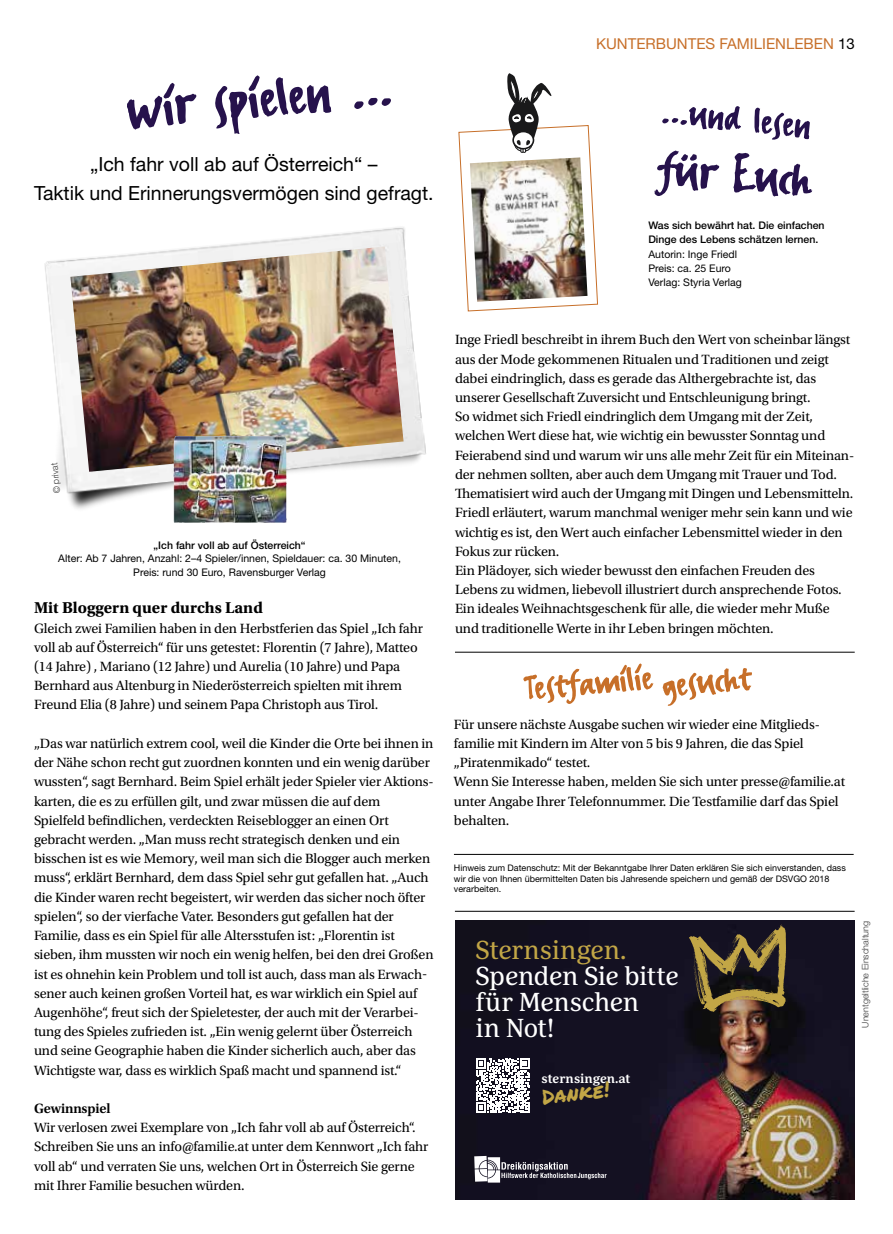
<style>
.page{position:relative;width:893px;height:1234px;background:#fff}
.page>*{position:absolute;margin:0;border:0;box-sizing:border-box;transform-origin:0 0}
.t1{font:25.95px/26px "Marselis Serif OT";letter-spacing:-.015em;color:#fff}
.t2{font:25.95px "Marselis Serif OT";letter-spacing:-.01em;color:#c2a646}
.t3{font:21px "Permanent Marker";color:#c2a646}
.t4{font:19.5px/28.5px "Helvetica Neue LT Std";color:#000;text-align:center}
.t5{font:700 16.5px "Utopia Std";color:#000}
.t6{font:15px "Helvetica Neue LT Std";color:#c76f29}
.t7{font:14.1px/19.2px "Utopia Std";letter-spacing:-.01em;color:#000}
.t8{font:600 14.1px "Utopia Std";letter-spacing:-.01em;color:#000}
.t9{font:700 12.75px "Marselis Serif OT";color:#fff}
.t10{font:10.5px/14.2px "Helvetica Neue LT Std";color:#000;text-align:center}
.t11{font:500 10.5px/14.2px "Helvetica Neue LT Std";color:#000}
.t12{font:9px/10.5px "Helvetica Neue LT Std";color:#000}
.t13{font:300 9px "Helvetica Neue LT Std";color:#393939}
.s1{color:#000}
</style>
<div class="page">
<img style="left:44px;top:227px;width:382px;height:282px">
<img style="left:70px;top:246px;width:334px;height:225px">
<svg style="left:458px;top:73px;width:140px;height:238px"></svg>
<hr style="left:455px;top:910px;width:400px;height:1px;background:#000">
<hr style="left:454px;top:853px;width:400px;height:1px;background:#000">
<hr style="left:455px;top:651px;width:400px;height:1px;background:#000">
<img style="left:470px;top:157px;width:117px;height:144px">
<svg style="left:455px;top:1198px;width:400px;height:2px"></svg>
<img style="left:455px;top:920px;width:400px;height:278px">
<svg style="left:474px;top:1155px;width:132px;height:27px;background:#55535f"></svg>
<svg style="left:689px;top:924px;width:97px;height:87px;background:#56492e"></svg>
<svg style="left:476px;top:1058px;width:54px;height:54px"></svg>
<svg style="left:127px;top:75px;width:264px;height:59px"></svg>
<svg style="left:662px;top:106px;width:148px;height:34px"></svg>
<svg style="left:654px;top:150px;width:159px;height:47px"></svg>
<svg style="left:523px;top:663px;width:131px;height:41px"></svg>
<svg style="left:662px;top:668px;width:90px;height:37px"></svg>
<img style="left:173px;top:435px;width:114px;height:88px">
<p class="t6" style="left:596px;top:35px;width:260px">KUNTERBUNTES FAMILIENLEBEN <span class="s1">13</span></p>
<h3 class="t4" style="left:34px;top:150px;width:401px">„Ich fahr voll ab auf Österreich“ –<br>Taktik und Erinnerungsvermögen sind gefragt.</h3>
<p class="t13" style="left:51px;top:494px;width:32px;rotate:-95deg">© privat</p>
<p class="t11" style="left:154px;top:537px;width:153px">„Ich fahr voll ab auf Österreich“</p>
<p class="t10" style="left:58px;top:551px;width:344px;line-height:13.5px">Alter: Ab 7 Jahren, Anzahl: 2–4 Spieler/innen, Spieldauer: ca. 30 Minuten,<br>Preis: rund 30 Euro, Ravensburger Verlag</p>
<p class="t5" style="left:34px;top:598px;width:230px">Mit Bloggern quer durchs Land</p>
<p class="t7" style="left:34px;top:618px;width:390px">Gleich zwei Familien haben in den Herbstferien das Spiel „Ich fahr voll ab auf Österreich“ für uns getestet: Florentin (7 Jahre), Matteo (14 Jahre) , Mariano (12 Jahre) und Aurelia (10 Jahre) und Papa Bernhard aus Altenburg in Niederösterreich spielten mit ihrem Freund Elia (8 Jahre) und seinem Papa Christoph aus Tirol.</p>
<p class="t7" style="left:34px;top:733px;width:401px">„Das war natürlich extrem cool, weil die Kinder die Orte bei ihnen in der Nähe schon recht gut zuordnen konnten und ein wenig darüber wussten“, sagt Bernhard. Beim Spiel erhält jeder Spieler vier Aktions&shy;karten, die es zu erfüllen gilt, und zwar müssen die auf dem Spielfeld befindlichen, verdeckten Reiseblogger an einen Ort gebracht werden. „Man muss recht strategisch denken und ein bisschen ist es wie Memory, weil man sich die Blogger auch merken muss“, erklärt Bernhard, dem dass Spiel sehr gut gefallen hat. „Auch die Kinder waren recht begeistert, wir werden das sicher noch öfter spielen“, so der vierfache Vater. Besonders gut gefallen hat der Familie, dass es ein Spiel für alle Altersstufen ist: „Florentin ist sieben, ihm mussten wir noch ein wenig helfen, bei den drei Großen ist es ohnehin kein Problem und toll ist auch, dass man als Erwach&shy;sener auch keinen großen Vorteil hat, es war wirklich ein Spiel auf Augenhöhe“, freut sich der Spieletester, der auch mit der Verarbei&shy;tung des Spieles zufrieden ist. „Ein wenig gelernt über Österreich und seine Geographie haben die Kinder sicherlich auch, aber das Wichtigste war, dass es wirklich Spaß macht und spannend ist.“</p>
<p class="t8" style="left:34px;top:1100px;width:78px">Gewinnspiel</p>
<p class="t7" style="left:34px;top:1117px;width:396px">Wir verlosen zwei Exemplare von „Ich fahr voll ab auf Österreich“.<br>Schreiben Sie uns an info@familie.at unter dem Kennwort „Ich fahr voll ab“ und verraten Sie uns, welchen Ort in Österreich Sie gerne mit Ihrer Familie besuchen würden.</p>
<p class="t11" style="left:648px;top:218px;width:178px">Was sich bewährt hat. Die einfachen<br>Dinge des Lebens schätzen lernen.</p>
<p class="t10" style="left:648px;top:246px;width:95px;text-align:left">Autorin: Inge Friedl<br>Preis: ca. 25 Euro<br>Verlag: Styria Verlag</p>
<p class="t7" style="left:455px;top:330px;width:401px">Inge Friedl beschreibt in ihrem Buch den Wert von scheinbar längst aus der Mode gekommenen Ritualen und Traditionen und zeigt dabei eindringlich, dass es gerade das Althergebrachte ist, das unserer Gesellschaft Zuversicht und Entschleunigung bringt.<br>So widmet sich Friedl eindringlich dem Umgang mit der Zeit, welchen Wert diese hat, wie wichtig ein bewusster Sonntag und Feierabend sind und warum wir uns alle mehr Zeit für ein Miteinan&shy;der nehmen sollten, aber auch dem Umgang mit Trauer und Tod.<br>Thematisiert wird auch der Umgang mit Dingen und Lebensmitteln.<br>Friedl erläutert, warum manchmal weniger mehr sein kann und wie wichtig es ist, den Wert auch einfacher Lebensmittel wieder in den Fokus zur rücken.<br>Ein Plädoyer, sich wieder bewusst den einfachen Freuden des Lebens zu widmen, liebevoll illustriert durch ansprechende Fotos.<br>Ein ideales Weihnachtsgeschenk für alle, die wieder mehr Muße und traditionelle Werte in ihr Leben bringen möchten.</p>
<p class="t7" style="left:454px;top:714px;width:393px">Für unsere nächste Ausgabe suchen wir wieder eine Mitglieds&shy;familie mit Kindern im Alter von 5 bis 9 Jahren, die das Spiel „Piratenmikado“ testet.<br>Wenn Sie Interesse haben, melden Sie sich unter presse@familie.at unter Angabe Ihrer Telefonnummer. Die Testfamilie darf das Spiel behalten.</p>
<p class="t12" style="left:454px;top:862px;width:393px">Hinweis zum Datenschutz: Mit der Bekanntgabe Ihrer Daten erklären Sie sich einverstanden, dass wir die von Ihnen übermittelten Daten bis Jahresende speichern und gemäß der DSVGO 2018 verarbeiten.</p>
<h1 class="t2" style="left:475px;top:934px;width:153px">Sternsingen.</h1>
<h1 class="t1" style="left:475px;top:962px;width:205px">Spenden Sie bitte für Menschen<br>in Not!</h1>
<p class="t9" style="left:542px;top:1070px;width:90px">sternsingen.at</p>
<h2 class="t3" style="left:540px;top:1081px;width:69px;rotate:-7deg">Danke!</h2>
<p class="t13" style="left:860px;top:1027px;width:108px;rotate:-90deg">Unentgeltliche Einschaltung</p>
</div>
